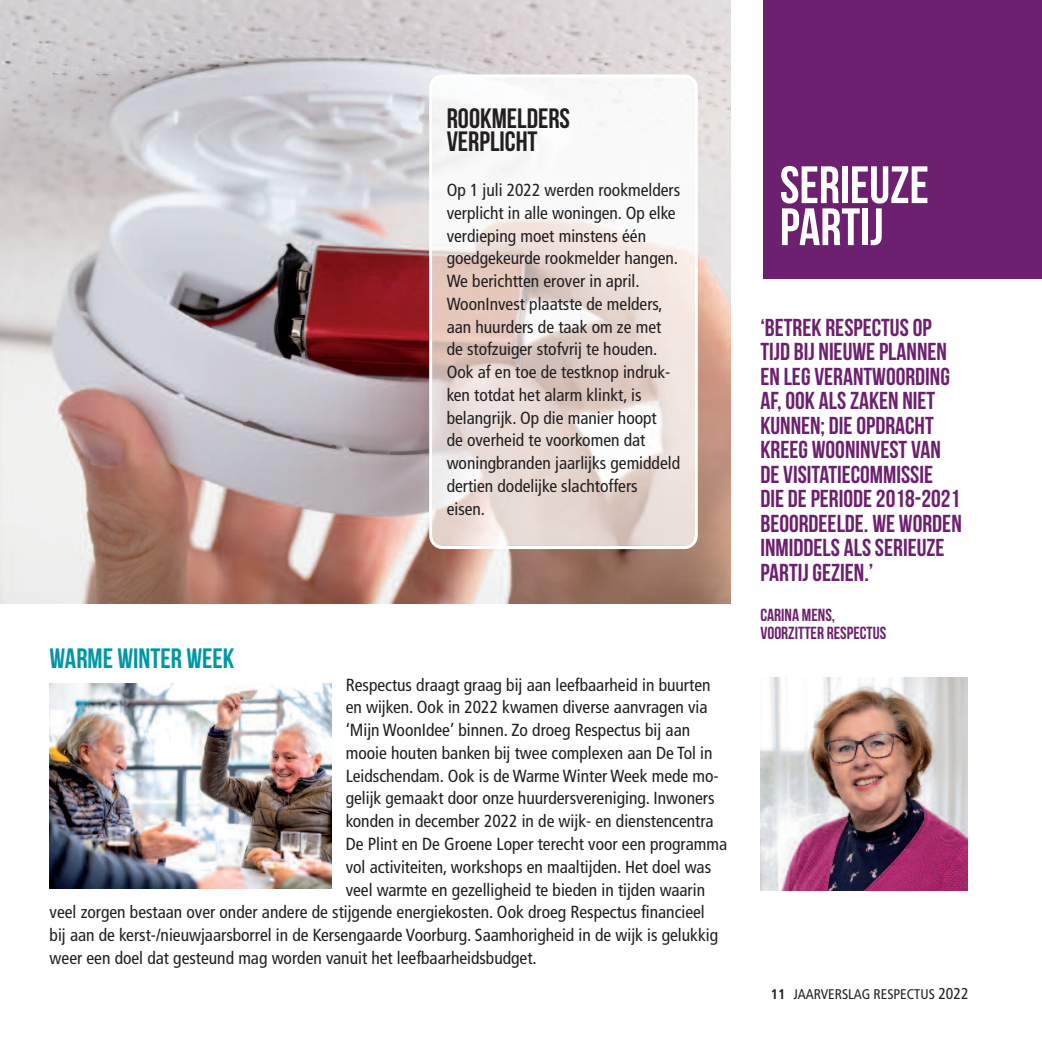
<style>
.page{position:relative;width:1042px;height:1042px;background:#fff}
.page>*{position:absolute;margin:0;border:0;box-sizing:border-box;transform-origin:0 0}
.t1{font:52.5px/42px "Bebas Neue";color:#fff}
.t2{font:28px/22.8px "Bebas Neue";color:#231f20}
.t3{font:28px "Bebas Neue";color:#0097a4}
.t4{font:24.5px/24.5px "Bebas Neue";color:#6d206f}
.t5{font:condensed 17.5px/22.8px "Frutiger";color:#231f20}
.t6{font:17.5px/17.5px "Bebas Neue";color:#6d206f}
.t7{font:condensed 14px "Frutiger";color:#231f20}
.s1{font-weight:700}
.s2{font-size:15.75px}
</style>
<div class="page">
<img style="left:760px;top:677px;width:207px;height:214px">
<div style="left:763px;top:0;width:279px;height:279px;background:#6d206f"></div>
<img style="left:50px;top:683px;width:282px;height:205px">
<img style="left:0;top:0;width:730px;height:603px">
<svg style="left:429px;top:74px;width:269px;height:475px"></svg>
<h2 class="t3" style="left:50px;top:642px;width:186px">WARME WINTER WEEK</h2>
<h2 class="t2" style="left:447px;top:107px;width:125px">ROOKMELDERS<br>VERPLICHT</h2>
<p class="t5" style="left:447px;top:180px;width:235px">Op 1 juli 2022 werden rookmelders verplicht in alle woningen. Op elke verdieping moet minstens één goedgekeurde rookmelder hangen.<br>We berichtten erover in april.<br>WoonInvest plaatste de melders, aan huurders de taak om ze met de stofzuiger stofvrij te houden.<br>Ook af en toe de testknop indruk&shy;ken totdat het alarm klinkt, is belangrijk. Op die manier hoopt<br>de overheid te voorkomen dat woningbranden jaarlijks gemiddeld dertien dodelijke slachtoffers eisen.</p>
<p class="t5" style="left:346px;top:674px;width:366px">Respectus draagt graag bij aan leefbaarheid in buurten</p>
<p class="t5" style="left:346px;top:697px;width:363px">en wijken. Ook in 2022 kwamen diverse aanvragen via</p>
<p class="t5" style="left:346px;top:720px;width:346px">‘Mijn WoonIdee’ binnen. Zo droeg Respectus bij aan</p>
<p class="t5" style="left:346px;top:743px;width:368px">mooie houten banken bij twee complexen aan De Tol in</p>
<p class="t5" style="left:346px;top:765px;width:374px">Leidschendam. Ook is de Warme Winter Week mede mo-</p>
<p class="t5" style="left:346px;top:788px;width:370px">gelijk gemaakt door onze huurdersvereniging. Inwoners</p>
<p class="t5" style="left:346px;top:811px;width:369px">konden in december 2022 in de wijk- en dienstencentra</p>
<p class="t5" style="left:346px;top:834px;width:383px">De Plint en De Groene Loper terecht voor een programma</p>
<p class="t5" style="left:346px;top:856px;width:367px">vol activiteiten, workshops en maaltijden. Het doel was</p>
<p class="t5" style="left:346px;top:879px;width:361px">veel warmte en gezelligheid te bieden in tijden waarin</p>
<p class="t5" style="left:50px;top:902px;width:657px">veel zorgen bestaan over onder andere de stijgende energiekosten. Ook droeg Respectus financieel</p>
<p class="t5" style="left:50px;top:925px;width:670px">bij aan de kerst-/nieuwjaarsborrel in de Kersengaarde Voorburg. Saamhorigheid in de wijk is gelukkig</p>
<p class="t5" style="left:50px;top:947px;width:489px">weer een doel dat gesteund mag worden vanuit het leefbaarheidsbudget.</p>
<h1 class="t1" style="left:780px;top:164px;width:150px">SERIEUZE<br>PARTIJ</h1>
<p class="t4" style="left:760px;top:315px;width:203px">‘BETREK RESPECTUSOP<br>TIJD BIJ NIEUWE PLANNEN<br>EN LEG VERANTWOORDING<br>AF, OOK ALS ZAKEN NIET<br>KUNNEN; DIEOPDRACHT<br>KREEG WOONINVEST VAN<br>DE VISITATIECOMMISSIE<br>DIE DE PERIODE2018-2021<br>BEOORDEELDE. WE WORDEN<br>INMIDDELS ALS SERIEUZE<br>PARTIJ GEZIEN.’</p>
<p class="t6" style="left:760px;top:606px;width:127px">CARINA MENS,<br>VOORZITTER RESPECTUS</p>
<p class="t7" style="left:771px;top:988px;width:199px"><span class="s1">11</span> JAARVERSLAG RESPECTUS <span class="s2">2022</span></p>
</div>
